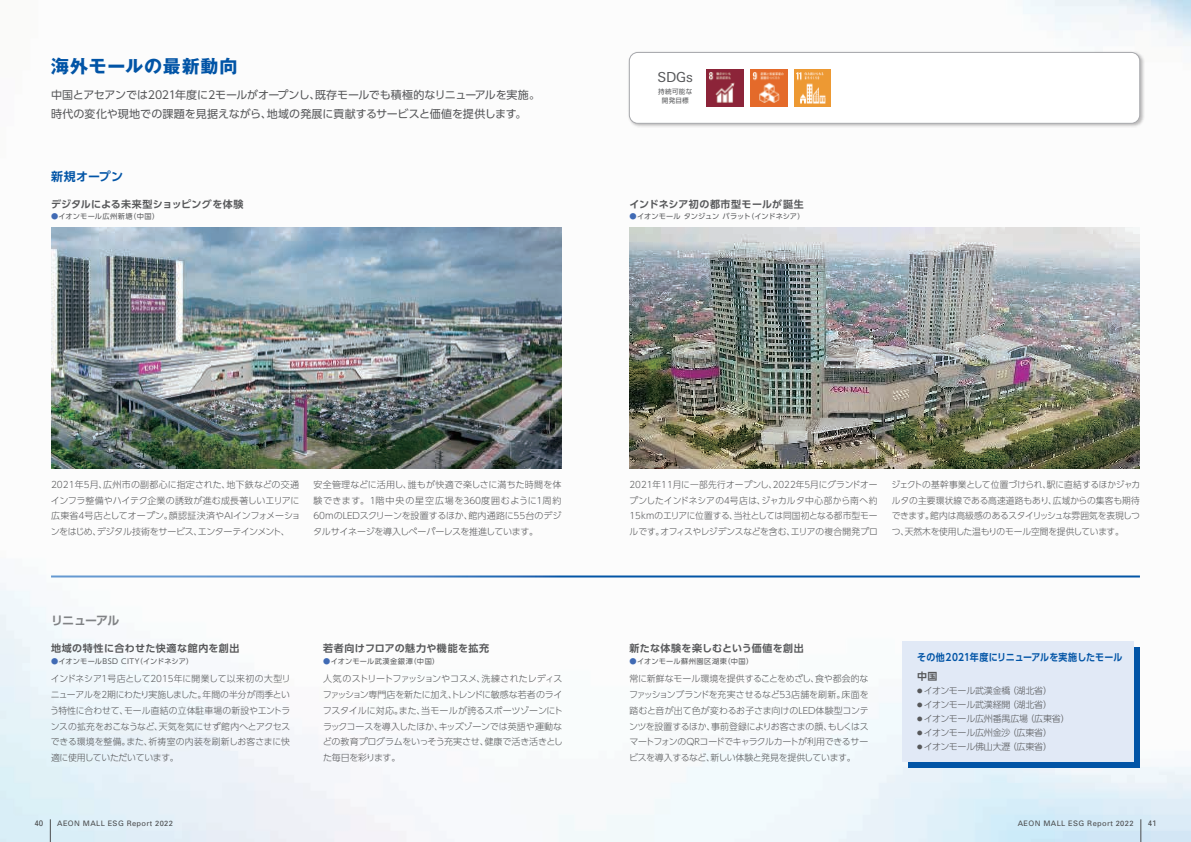
<style>
.page{position:relative;width:1191px;height:842px;background:#fff}
.page>*{position:absolute;margin:0;border:0;box-sizing:border-box;transform-origin:0 0}
.t1{font:700 18px "Gothic MB101 Pro";letter-spacing:.045em;color:#0154a6}
.t2{font:13.8px "Linotype Univers Basic";color:#57585a}
.t3{font:700 12px "UD Shin Go Pro De";letter-spacing:.03em;color:#0154a6}
.t4{font:700 12px "UD Shin Go Pro De";letter-spacing:-.06em;color:#808285}
.t5{font:11px/19.2px "UD Shin Go Pro";letter-spacing:-.005em;color:#57585a}
.t6{font:700 10px "UD Shin Go Pro De";letter-spacing:.035em;color:#57585a}
.t7{font:700 10px "UD Shin Go Pro De";letter-spacing:.01em;color:#0154a6;scale:.9 1}
.t8{font:300 9px/15.8px "UD Shin Go Pro";letter-spacing:-.02em;color:#57585a;text-align:justify}
.t9{font:8px "Univers";color:#4b4c4d}
.t10{font:7.5px "Univers";letter-spacing:.05em;color:#4b4c4d}
.t11{font:7.2px "UD Shin Go Pro";color:#57585a}
.t12{font:7.2px "UD Shin Go Pro";letter-spacing:.02em;color:#57585a}
.t13{font:7.2px "UD Shin Go Pro";letter-spacing:.065em;color:#57585a}
.t14{font:7.2px "UD Shin Go Pro";letter-spacing:.04em;color:#57585a}
.t15{font:7.2px "UD Shin Go Pro";letter-spacing:.045em;color:#57585a}
.t16{font:6.6px/9px "Shin Go Pr 5";letter-spacing:.04em;color:#57585a;text-align:center}
.s1{color:#406ab4}
</style>
<div class="page">
<img style="left:0;top:0;width:1191px;height:842px">
<img style="left:51px;top:227px;width:510px;height:242px">
<div style="left:627px;top:50px;width:517px;height:78px;background:#231f20;opacity:.3"></div>
<div style="left:629px;top:52px;width:510px;height:71px;background:#fff;border-radius:9px"></div>
<div style="left:629px;top:52px;width:511px;height:72px;border:1px solid #a8a9ad;border-radius:9px"></div>
<img style="left:629px;top:227px;width:511px;height:242px">
<hr style="left:51px;top:575px;width:1089px;height:2px;background:#fff">
<div style="left:908px;top:647px;width:231px;height:120px;background:#0154a6"></div>
<div style="left:902px;top:641px;width:231px;height:121px;background:#e1e9f6"></div>
<img style="left:706px;top:69px;width:37px;height:37px">
<img style="left:750px;top:69px;width:37px;height:37px">
<img style="left:794px;top:69px;width:37px;height:37px">
<svg style="left:50px;top:819px;width:1px;height:23px"></svg>
<svg style="left:1140px;top:819px;width:1px;height:23px"></svg>
<h1 class="t1" style="left:51px;top:51px;width:188px">海外モールの最新動向</h1>
<p class="t5" style="left:51px;top:84px;width:491px">中国とアセアンでは2021年度に2モールがオープンし、既存モールでも積極的なリニューアルを実施。時代の変化や現地での課題を見据えながら、地域の発展に貢献するサービスと価値を提供します。</p>
<h3 class="t3" style="left:51px;top:166px;width:73px">新規オープン</h3>
<p class="t6" style="left:51px;top:196px;width:194px">デジタルによる未来型ショッピングを体験</p>
<p class="t15" style="left:51px;top:211px;width:110px"><span class="s1">●</span>イオンモール広州新塘（中国）</p>
<h2 class="t2" style="left:657px;top:69px;width:37px">SDGs</h2>
<p class="t16" style="left:658px;top:86px;width:36px">持続可能な開発目標</p>
<p class="t6" style="left:629px;top:196px;width:176px">インドネシア初の都市型モールが誕生</p>
<p class="t11" style="left:629px;top:211px;width:176px"><span class="s1">●</span>イオンモール タンジュン バラット（インドネシア）</p>
<p class="t8" style="left:51px;top:476px;width:251px;text-align:left">2021年5月、広州市の副都心に指定された、地下鉄などの交通インフラ整備やハイテク企業の誘致が進む成長著しいエリアに広東省4号店としてオープン。顔認証決済やAIインフォメーションをはじめ、デジタル技術をサービス、エンターテインメント、</p>
<p class="t8" style="left:313px;top:476px;width:250px">安全管理などに活用し、誰もが快適で楽しさに満ちた時間を体験できます。1階中央の星空広場を360度囲むように1周約60mのLEDスクリーンを設置するほか、館内通路に55台のデジタルサイネージを導入しペーパーレスを推進しています。</p>
<h3 class="t4" style="left:51px;top:611px;width:70px">リニューアル</h3>
<p class="t8" style="left:629px;top:476px;width:250px">2021年11月に一部先行オープンし、2022年5月にグランドオープンしたインドネシアの4号店は、ジャカルタ中心部から南へ約15kmのエリアに位置する、当社としては同国初となる都市型モールです。オフィスやレジデンスなどを含む、エリアの複合開発プロ</p>
<p class="t8" style="left:891px;top:476px;width:250px">ジェクトの基幹事業として位置づけられ、駅に直結するほかジャカルタの主要環状線である高速道路もあり、広域からの集客も期待できます。館内は高級感のあるスタイリッシュな雰囲気を表現しつつ、天然木を使用した温もりのモール空間を提供しています。</p>
<p class="t6" style="left:51px;top:640px;width:190px">地域の特性に合わせた快適な館内を創出</p>
<p class="t12" style="left:51px;top:655px;width:144px"><span class="s1">●</span>イオンモールBSD CITY（インドネシア）</p>
<p class="t6" style="left:323px;top:640px;width:167px">若者向けフロアの魅力や機能を拡充</p>
<p class="t14" style="left:323px;top:655px;width:118px"><span class="s1">●</span>イオンモール武漢⾦銀潭（中国）</p>
<p class="t6" style="left:629px;top:640px;width:176px">新たな体験を楽しむという価値を創出</p>
<p class="t13" style="left:629px;top:655px;width:125px"><span class="s1">●</span>イオンモール蘇州園区湖東（中国）</p>
<p class="t8" style="left:50px;top:671px;width:242px">インドネシア1号店として2015年に開業して以来初の大型リニューアルを2期にわたり実施しました。年間の半分が雨季という特性に合わせて、モール直結の立体駐車場の新設やエントランスの拡充をおこなうなど、天気を気にせず館内へとアクセスできる環境を整備。また、祈祷室の内装を刷新しお客さまに快適に使用していただいています。</p>
<p class="t8" style="left:629px;top:671px;width:241px">常に新鮮なモール環境を提供することをめざし、食や都会的なファッションブランドを充実させるなど53店舗を刷新。床面を踏むと音が出て色が変わるお子さま向けのLED体験型コンテンツを設置するほか、事前登録によりお客さまの顔、もしくはスマートフォンのQRコードでキャラクルカートが利用できるサービスを導入するなど、新しい体験と発見を提供しています。</p>
<p class="t8" style="left:323px;top:671px;width:242px">人気のストリートファッションやコスメ、洗練されたレディスファッション専門店を新たに加え、トレンドに敏感な若者のライフスタイルに対応。また、当モールが誇るスポーツゾーンにトラックコースを導入したほか、キッズゾーンでは英語や運動などの教育プログラムをいっそう充実させ、健康で活き活きとした毎日を彩ります。</p>
<p class="t7" style="left:917px;top:649px;width:230px">その他2021年度にリニューアルを実施したモール</p>
<p class="t6" style="left:917px;top:668px;width:22px">中国</p>
<p class="t8" style="left:917px;top:683px;width:136px"><sup>●</sup> イオンモール武漢金橋（湖北省）</p>
<p class="t8" style="left:917px;top:697px;width:136px"><sup>●</sup> イオンモール武漢経開（湖北省）</p>
<p class="t8" style="left:917px;top:711px;width:154px"><sup>●</sup> イオンモール広州番禺広場（広東省）</p>
<p class="t8" style="left:917px;top:725px;width:136px"><sup>●</sup> イオンモール広州金沙（広東省）</p>
<p class="t8" style="left:917px;top:739px;width:136px"><sup>●</sup> イオンモール佛山大瀝（広東省）</p>
<p class="t9" style="left:34px;top:818px;width:10px">40</p>
<p class="t10" style="left:57px;top:818px;width:117px">AEON MALL ESG Report 2022</p>
<p class="t10" style="left:1017px;top:818px;width:117px">AEON MALL ESG Report 2022</p>
<p class="t9" style="left:1147px;top:818px;width:10px">41</p>
</div>
